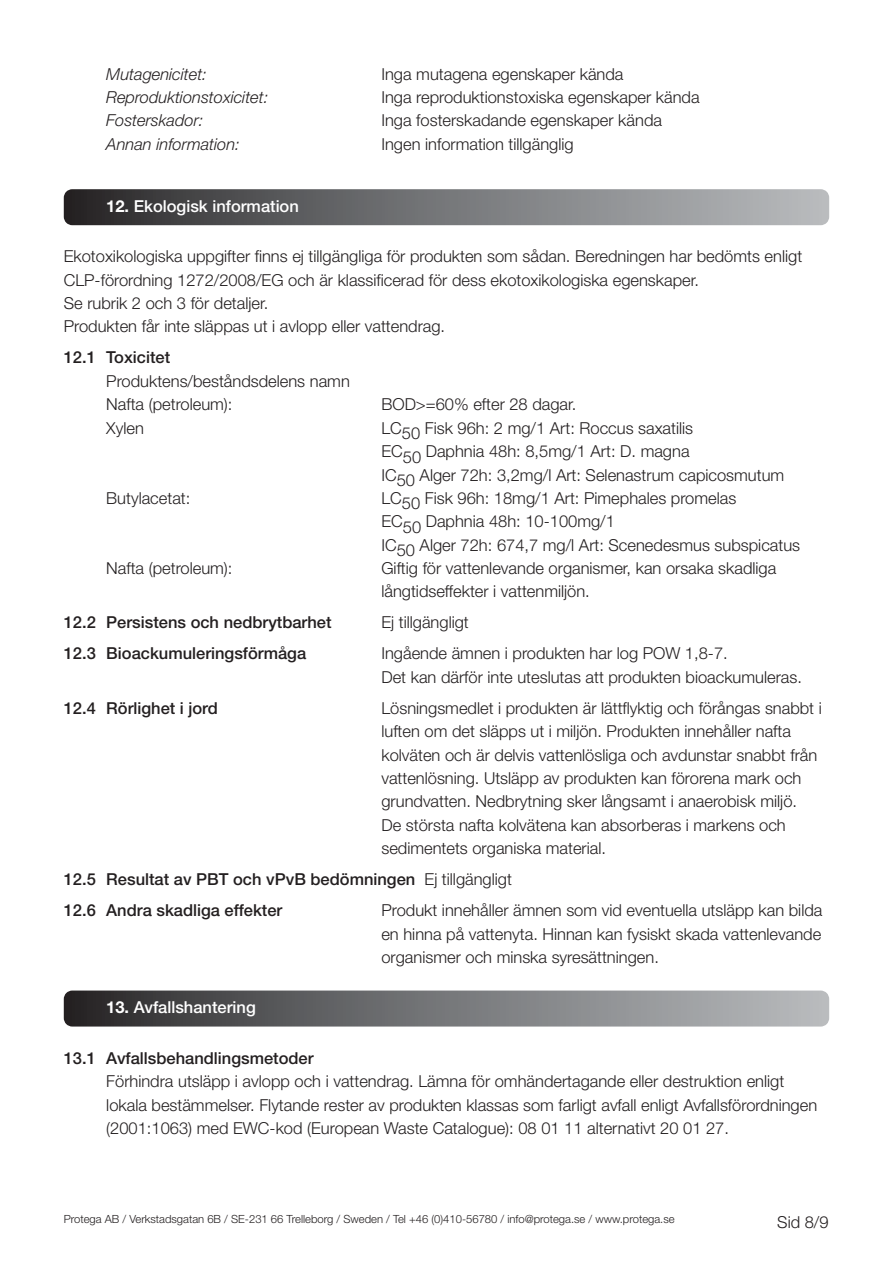
<style>
.page{position:relative;width:893px;height:1263px;background:#fff}
.page>*{position:absolute;margin:0;border:0;box-sizing:border-box;transform-origin:0 0}
.t1{font:300 16.5px/23.4px "Helvetica Neue";color:#231f20}
.t2{font:500 16.5px/31px "Helvetica Neue";color:#231f20}
.t3{font:italic 300 16.5px "Helvetica Neue";color:#231f20}
.t4{font:500 16.5px "Helvetica Neue";color:#fff}
.t5{font:300 11.25px "Helvetica Neue";color:#231f20}
.s1{font-weight:700}
.s2{font-weight:300}
</style>
<div class="page">
<svg style="left:64px;top:189px;width:765px;height:36px;background:#747577"></svg>
<svg style="left:64px;top:990px;width:765px;height:36px;background:#767779"></svg>
<p class="t3" style="left:106px;top:68px;width:102px">Mutagenicitet:</p>
<p class="t1" style="left:381px;top:64px;width:244px">Inga mutagena egenskaper kända</p>
<p class="t3" style="left:106px;top:91px;width:163px">Reproduktionstoxicitet:</p>
<p class="t1" style="left:381px;top:87px;width:320px">Inga reproduktionstoxiska egenskaper kända</p>
<p class="t3" style="left:106px;top:115px;width:99px">Fosterskador:</p>
<p class="t1" style="left:381px;top:110px;width:282px">Inga fosterskadande egenskaper kända</p>
<p class="t3" style="left:106px;top:138px;width:135px">Annan information:</p>
<p class="t1" style="left:381px;top:134px;width:194px">Ingen information tillgänglig</p>
<p class="t4" style="left:106px;top:200px;width:194px"><span class="s1">12.</span> Ekologisk information</p>
<p class="t1" style="left:64px;top:246px;width:740px">Ekotoxikologiska uppgifter finns ej tillgängliga för produkten som sådan. Beredningen har bedömts enligt CLP-förordning 1272/2008/EG och är klassificerad för dess ekotoxikologiska egenskaper.<br>Se rubrik 2 och 3 för detaljer.<br>Produkten får inte släppas ut i avlopp eller vattendrag.</p>
<p class="t2" style="left:64px;top:344px;width:108px">12.1 Toxicitet</p>
<p class="t1" style="left:106px;top:371px;width:245px">Produktens/beståndsdelens namn<br>Nafta (petroleum):</p>
<p class="t1" style="left:381px;top:394px;width:196px">BOD&gt;=60% efter 28 dagar.</p>
<p class="t1" style="left:106px;top:418px;width:39px">Xylen</p>
<p class="t1" style="left:381px;top:418px;width:404px">LC50 Fisk 96h: 2 mg/1 Art: Roccus saxatilis<br>EC50 Daphnia 48h: 8,5mg/1 Art: D. magna<br>IC50 Alger 72h: 3,2mg/l Art: Selenastrum capicosmutum</p>
<p class="t1" style="left:106px;top:488px;width:86px">Butylacetat:</p>
<p class="t1" style="left:381px;top:488px;width:420px">LC50 Fisk 96h: 18mg/1 Art: Pimephales promelas<br>EC50 Daphnia 48h: 10-100mg/1<br>IC50 Alger 72h: 674,7 mg/l Art: Scenedesmus subspicatus</p>
<p class="t1" style="left:106px;top:558px;width:128px">Nafta (petroleum):</p>
<p class="t1" style="left:381px;top:558px;width:396px">Giftig för vattenlevande organismer, kan orsaka skadliga långtidseffekter i vattenmiljön.</p>
<p class="t2" style="left:64px;top:608px;width:269px">12.2 Persistens och nedbrytbarhet</p>
<p class="t1" style="left:381px;top:612px;width:89px">Ej tillgängligt</p>
<p class="t2" style="left:64px;top:639px;width:244px">12.3 Bioackumuleringsförmåga</p>
<p class="t1" style="left:381px;top:643px;width:422px">Ingående ämnen i produkten har log POW 1,8-7.<br>Det kan därför inte uteslutas att produkten bioackumuleras.</p>
<p class="t2" style="left:64px;top:694px;width:156px">12.4 Rörlighet i jord</p>
<p class="t1" style="left:381px;top:698px;width:442px">Lösningsmedlet i produkten är lättflyktig och förångas snabbt i luften om det släpps ut i miljön. Produkten innehåller nafta kolväten och är delvis vattenlösliga och avdunstar snabbt från vattenlösning. Utsläpp av produkten kan förorena mark och grundvatten. Nedbrytning sker långsamt i anaerobisk miljö.<br>De största nafta kolvätena kan absorberas i markens och sedimentets organiska material.</p>
<p class="t2" style="left:64px;top:865px;width:450px">12.5 Resultat av PBT och vPvB bedömningen <span class="s2">Ej tillgängligt<br></span>12.6 Andra skadliga effekter</p>
<p class="t1" style="left:381px;top:900px;width:442px;text-align:justify">Produkt innehåller ämnen som vid eventuella utsläpp kan bilda en hinna på vattenyta. Hinnan kan fysiskt skada vattenlevande organismer och minska syresättningen.</p>
<p class="t4" style="left:106px;top:1001px;width:151px"><span class="s1">13.</span> Avfallshantering</p>
<p class="t2" style="left:64px;top:1044px;width:251px">13.1 Avfallsbehandlingsmetoder</p>
<p class="t1" style="left:106px;top:1071px;width:712px">Förhindra utsläpp i avlopp och i vattendrag. Lämna för omhändertagande eller destruktion enligt lokala bestämmelser. Flytande rester av produkten klassas som farligt avfall enligt Avfallsförordningen (2001:1063) med EWC-kod (European Waste Catalogue): 08 01 11 alternativt 20 01 27.</p>
<p class="t5" style="left:64px;top:1215px;width:612px">Protega AB / Verkstadsgatan 6B / SE-231 66 Trelleborg / Sweden / Tel +46 (0)410-56780 / info@protega.se / www.protega.se</p>
<p class="t1" style="left:777px;top:1212px;width:53px">Sid 8/9</p>
</div>
